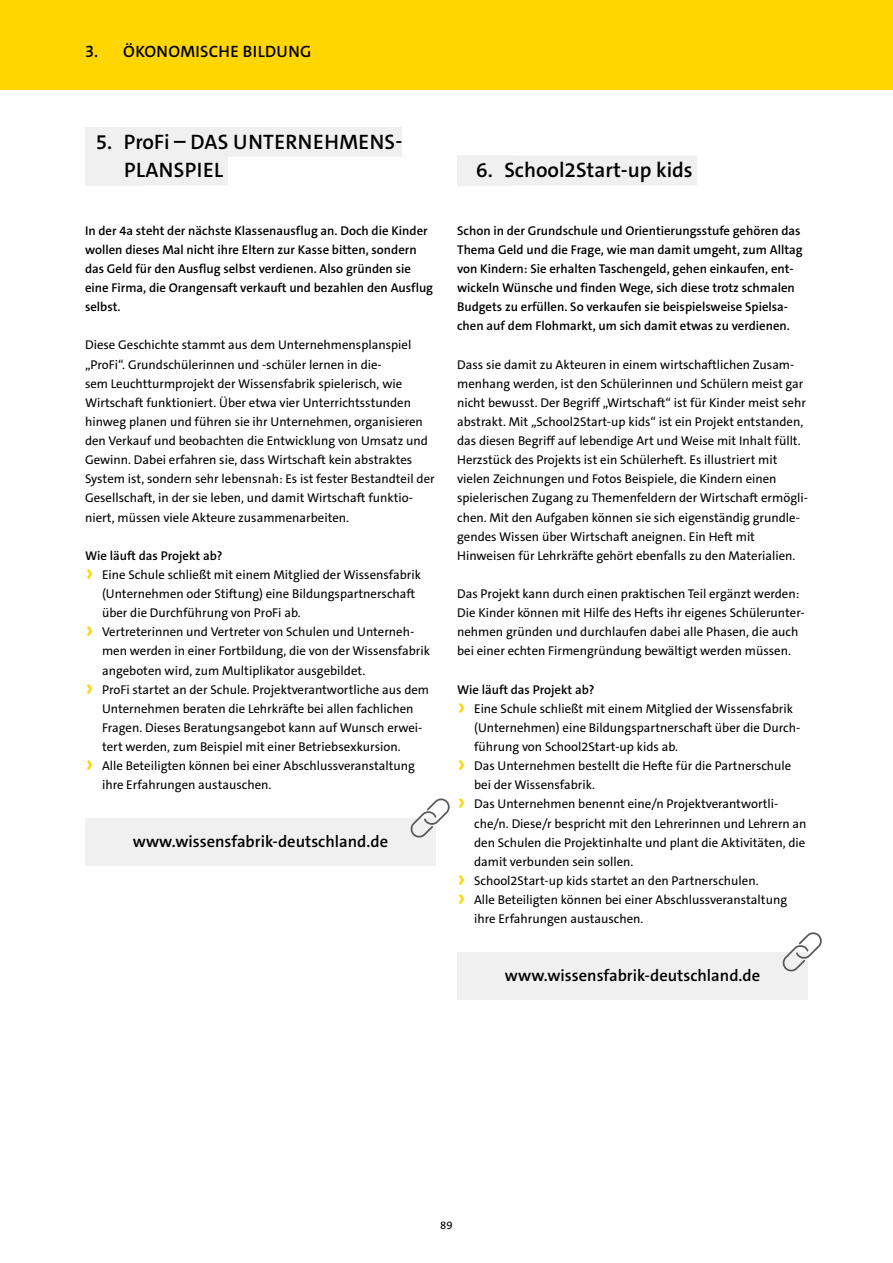
<style>
.page{position:relative;width:893px;height:1263px;background:#fff}
.page>*{position:absolute;margin:0;border:0;box-sizing:border-box;transform-origin:0 0}
.t1{font:600 21px/28.7px "The Sans C5";letter-spacing:.015em;color:#000}
.t2{font:600 16.5px "The Sans C5";color:#000}
.t3{font:600 16.5px "The Sans C5";letter-spacing:.02em;color:#000}
.t4{font:12.75px/19.2px "The Sans C5";color:#000}
.t5{font:600 12.75px/19.2px "The Sans C5";color:#000}
.t6{font:11.25px "The Sans C5";color:#000}
.s1{font-weight:600;font-size:27px;color:#ffd600}
</style>
<div class="page">
<div style="left:0;top:0;width:893px;height:89px;background:#ffd600"></div>
<div style="left:457px;top:155px;width:55px;height:30px;background:#f0f0f0"></div>
<div style="left:85px;top:127px;width:55px;height:59px;background:#f0f0f0"></div>
<div style="left:457px;top:952px;width:351px;height:48px;background:#f0f0f0"></div>
<svg style="left:783px;top:932px;width:39px;height:39px"></svg>
<div style="left:124px;top:127px;width:278px;height:30px;background:#f0f0f0"></div>
<div style="left:124px;top:156px;width:104px;height:30px;background:#f0f0f0"></div>
<div style="left:85px;top:818px;width:351px;height:48px;background:#f0f0f0"></div>
<svg style="left:411px;top:798px;width:39px;height:39px"></svg>
<div style="left:504px;top:156px;width:193px;height:30px;background:#f0f0f0"></div>
<p class="t3" style="left:85px;top:41px;width:228px">3. ÖKONOMISCHE BILDUNG</p>
<h1 class="t1" style="left:124px;top:127px;width:280px;text-indent:-28px">5. ProFi – DAS UNTERNEHMENS-<br>PLANSPIEL</h1>
<p class="t5" style="left:85px;top:221px;width:350px">In der 4a steht der nächste Klassenausflug an. Doch die Kinder wollen dieses Mal nicht ihre Eltern zur Kasse bitten, sondern das Geld für den Ausflug selbst verdienen. Also gründen sie eine Firma, die Orangensaft verkauft und bezahlen den Ausflug selbst.</p>
<p class="t4" style="left:85px;top:336px;width:351px">Diese Geschichte stammt aus dem Unternehmensplanspiel „ProFi“. Grundschülerinnen und -schüler lernen in die-<br>sem Leuchtturmprojekt der Wissensfabrik spielerisch, wie Wirtschaft funktioniert. Über etwa vier Unterrichtsstunden hinweg planen und führen sie ihr Unternehmen, organisieren den Verkauf und beobachten die Entwicklung von Umsatz und Gewinn. Dabei erfahren sie, dass Wirtschaft kein abstraktes System ist, sondern sehr lebensnah: Es ist fester Bestandteil der Gesellschaft, in der sie leben, und damit Wirtschaft funktio&shy;niert, müssen viele Akteure zusammenarbeiten.</p>
<p class="t5" style="left:85px;top:546px;width:139px">Wie läuft das Projekt ab?</p>
<p class="t4" style="left:85px;top:565px;width:337px"><span class="s1">›</span> Eine Schule schließt mit einem Mitglied der Wissensfabrik</p>
<p class="t4" style="left:102px;top:584px;width:315px">(Unternehmen oder Stiftung) eine Bildungspartnerschaft</p>
<p class="t4" style="left:102px;top:603px;width:200px">über die Durchführung von ProFi ab.</p>
<p class="t4" style="left:85px;top:622px;width:331px"><span class="s1">›</span> Vertreterinnen und Vertreter von Schulen und Unterneh-</p>
<p class="t4" style="left:102px;top:642px;width:329px">men werden in einer Fortbildung, die von der Wissensfabrik</p>
<p class="t4" style="left:102px;top:661px;width:265px">angeboten wird, zum Multiplikator ausgebildet.</p>
<p class="t4" style="left:85px;top:680px;width:346px"><span class="s1">›</span> ProFi startet an der Schule. Projektverantwortliche aus dem</p>
<p class="t4" style="left:102px;top:699px;width:313px">Unternehmen beraten die Lehrkräfte bei allen fachlichen</p>
<p class="t4" style="left:102px;top:718px;width:322px">Fragen. Dieses Beratungsangebot kann auf Wunsch erwei-</p>
<p class="t4" style="left:102px;top:737px;width:300px">tert werden, zum Beispiel mit einer Betriebsexkursion.</p>
<p class="t4" style="left:85px;top:756px;width:331px"><span class="s1">›</span> Alle Beteiligten können bei einer Abschlussveranstaltung</p>
<p class="t4" style="left:102px;top:775px;width:171px">ihre Erfahrungen austauschen.</p>
<p class="t2" style="left:133px;top:830px;width:257px">www.wissensfabrik-deutschland.de</p>
<h1 class="t1" style="left:476px;top:156px;width:218px">6. School2Start-up kids</h1>
<p class="t5" style="left:457px;top:221px;width:347px">Schon in der Grundschule und Orientierungsstufe gehören das Thema Geld und die Frage, wie man damit umgeht, zum Alltag von Kindern: Sie erhalten Taschengeld, gehen einkaufen, ent&shy;wickeln Wünsche und finden Wege, sich diese trotz schmalen Budgets zu erfüllen. So verkaufen sie beispielsweise Spielsa&shy;chen auf dem Flohmarkt, um sich damit etwas zu verdienen.</p>
<p class="t4" style="left:457px;top:355px;width:352px">Dass sie damit zu Akteuren in einem wirtschaftlichen Zusam&shy;menhang werden, ist den Schülerinnen und Schülern meist gar nicht bewusst. Der Begriff „Wirtschaft“ ist für Kinder meist sehr abstrakt. Mit „School2Start-up kids“ ist ein Projekt entstanden, das diesen Begriff auf lebendige Art und Weise mit Inhalt füllt.<br>Herzstück des Projekts ist ein Schülerheft. Es illustriert mit vielen Zeichnungen und Fotos Beispiele, die Kindern einen spielerischen Zugang zu Themenfeldern der Wirtschaft ermögli&shy;chen. Mit den Aufgaben können sie sich eigenständig grundle&shy;gendes Wissen über Wirtschaft aneignen. Ein Heft mit Hinweisen für Lehrkräfte gehört ebenfalls zu den Materialien.</p>
<p class="t4" style="left:457px;top:584px;width:349px">Das Projekt kann durch einen praktischen Teil ergänzt werden:<br>Die Kinder können mit Hilfe des Hefts ihr eigenes Schülerunter&shy;nehmen gründen und durchlaufen dabei alle Phasen, die auch bei einer echten Firmengründung bewältigt werden müssen.</p>
<p class="t5" style="left:457px;top:680px;width:139px">Wie läuft das Projekt ab?</p>
<p class="t4" style="left:457px;top:699px;width:337px"><span class="s1">›</span> Eine Schule schließt mit einem Mitglied der Wissensfabrik</p>
<p class="t4" style="left:474px;top:718px;width:328px">(Unternehmen) eine Bildungspartnerschaft über die Durch-</p>
<p class="t4" style="left:474px;top:737px;width:206px">führung von School2Start-up kids ab.</p>
<p class="t4" style="left:457px;top:756px;width:336px"><span class="s1">›</span> Das Unternehmen bestellt die Hefte für die Partnerschule</p>
<p class="t4" style="left:474px;top:775px;width:122px">bei der Wissensfabrik.</p>
<p class="t4" style="left:457px;top:795px;width:323px"><span class="s1">›</span> Das Unternehmen benennt eine/n Projektverantwortli-</p>
<p class="t4" style="left:474px;top:814px;width:334px">che/n. Diese/r bespricht mit den Lehrerinnen und Lehrern an</p>
<p class="t4" style="left:474px;top:833px;width:333px">den Schulen die Projektinhalte und plant die Aktivitäten, die</p>
<p class="t4" style="left:474px;top:852px;width:161px">damit verbunden sein sollen.</p>
<p class="t4" style="left:457px;top:871px;width:303px"><span class="s1">›</span> School2Start-up kids startet an den Partnerschulen.</p>
<p class="t4" style="left:457px;top:890px;width:331px"><span class="s1">›</span> Alle Beteiligten können bei einer Abschlussveranstaltung</p>
<p class="t4" style="left:474px;top:909px;width:171px">ihre Erfahrungen austauschen.</p>
<p class="t2" style="left:505px;top:964px;width:257px">www.wissensfabrik-deutschland.de</p>
<p class="t6" style="left:440px;top:1218px;width:14px">89</p>
</div>
